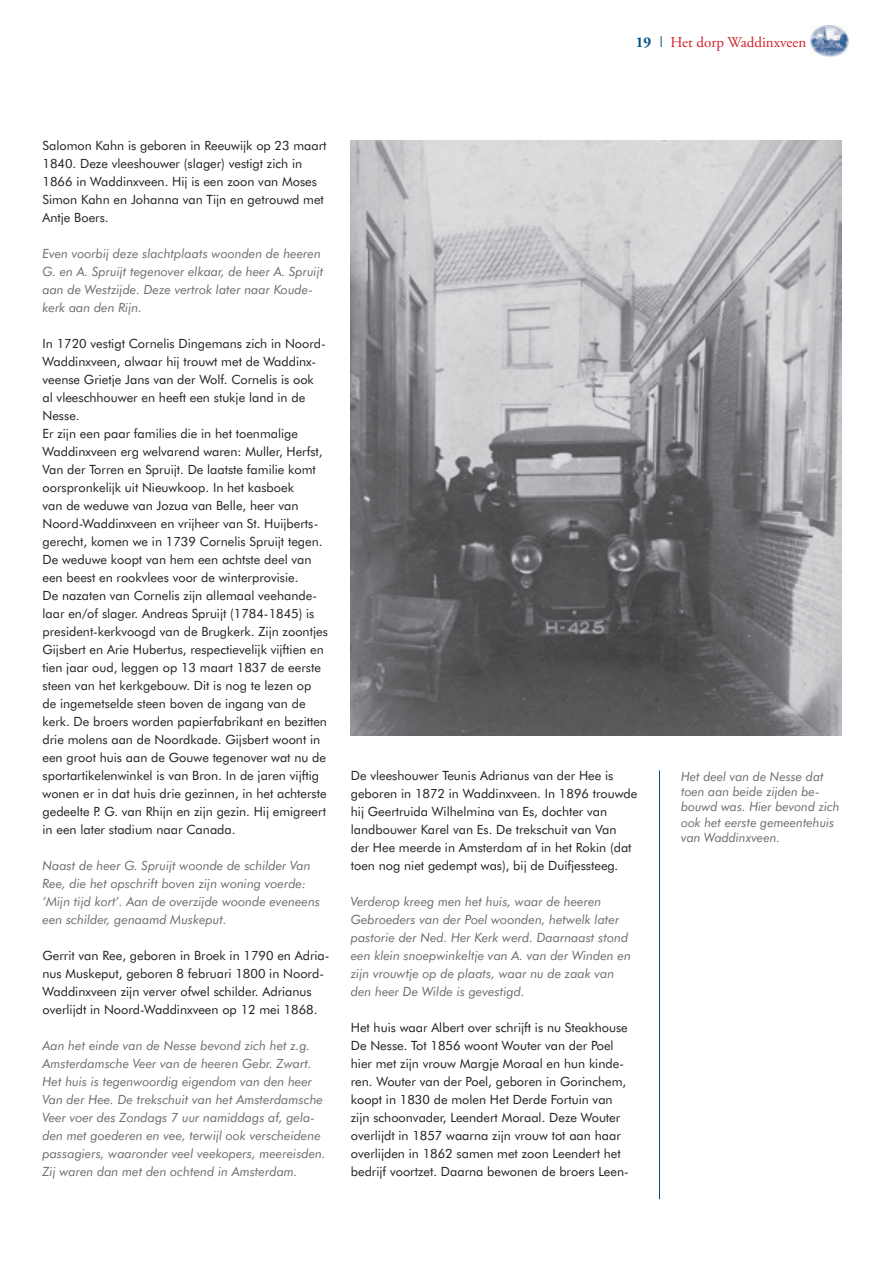
<style>
.page{position:relative;width:893px;height:1263px;background:#fff}
.page>*{position:absolute;margin:0;border:0;box-sizing:border-box;transform-origin:0 0}
.t1{font:15px "Adobe Garamond Pro";color:#d1232a}
.t2{font:12.75px/18px "Futura BT";color:#231f20}
.t3{font:italic 12.75px/18px "Futura BT";color:#6c6d70}
.s1{font-weight:700;color:#015181}
.s2{font-family:"Futura BT";font-weight:300;color:#015181}
</style>
<div class="page">
<img style="left:810px;top:26px;width:39px;height:30px">
<hr style="left:659px;top:770px;width:1px;height:429px;background:#015181">
<img style="left:351px;top:140px;width:491px;height:596px">
<p class="t1" style="left:636px;top:34px;width:172px"><span class="s1">19</span> <span class="s2">I</span> Het dorp Waddinxveen</p>
<p class="t2" style="left:43px;top:136px;width:286px">Salomon Kahn is geboren in Reeuwijk op 23 maart 1840. Deze vleeshouwer (slager) vestigt zich in 1866 in Waddinxveen. Hij is een zoon van Moses Simon Kahn en Johanna van Tijn en getrouwd met Antje Boers.</p>
<p class="t3" style="left:43px;top:244px;width:282px">Even voorbij deze slachtplaats woonden de heeren G. en A. Spruijt tegenover elkaar, de heer A. Spruijt aan de Westzijde. Deze vertrok later naar Koude&shy;kerk aan den Rijn.</p>
<p class="t2" style="left:43px;top:334px;width:287px">In 1720 vestigt Cornelis Dingemans zich in Noord-Waddinxveen, alwaar hij trouwt met de Waddinx&shy;veense Grietje Jans van der Wolf. Cornelis is ook<br>al vleeschhouwer en heeft een stukje land in de Nesse.<br>Er zijn een paar families die in het toenmalige Waddinxveen erg welvarend waren: Muller, Herfst, Van der Torren en Spruijt. De laatste familie komt oorspronkelijk uit Nieuwkoop. In het kasboek<br>van de weduwe van Jozua van Belle, heer van Noord-Waddinxveen en vrijheer van St. Huijberts&shy;gerecht, komen we in 1739 Cornelis Spruijt tegen.<br>De weduwe koopt van hem een achtste deel van een beest en rookvlees voor de winterprovisie.<br>De nazaten van Cornelis zijn allemaal veehande&shy;laar en/of slager. Andreas Spruijt (1784-1845) is president-kerkvoogd van de Brugkerk. Zijn zoontjes Gijsbert en Arie Hubertus, respectievelijk vijftien en tien jaar oud, leggen op 13 maart 1837 de eerste steen van het kerkgebouw. Dit is nog te lezen op de ingemetselde steen boven de ingang van de kerk. De broers worden papierfabrikant en bezitten drie molens aan de Noordkade. Gijsbert woont in een groot huis aan de Gouwe tegenover wat nu de sportartikelenwinkel is van Bron. In de jaren vijftig wonen er in dat huis drie gezinnen, in het achterste gedeelte P. G. van Rhijn en zijn gezin. Hij emigreert in een later stadium naar Canada.</p>
<p class="t3" style="left:43px;top:857px;width:279px">Naast de heer G. Spruijt woonde de schilder Van Ree, die het opschrift boven zijn woning voerde: ‘Mijn tijd kort’. Aan de overzijde woonde eveneens een schilder, genaamd Muskeput.</p>
<p class="t2" style="left:43px;top:947px;width:289px">Gerrit van Ree, geboren in Broek in 1790 en Adria&shy;nus Muskeput, geboren 8 februari 1800 in Noord-Waddinxveen zijn verver ofwel schilder. Adrianus overlijdt in Noord-Waddinxveen op 12 mei 1868.</p>
<p class="t3" style="left:43px;top:1037px;width:285px">Aan het einde van de Nesse bevond zich het z.g.<br>Amsterdamsche Veer van de heeren Gebr. Zwart.<br>Het huis is tegenwoordig eigendom van den heer Van der Hee. De trekschuit van het Amsterdamsche Veer voer des Zondags 7 uur namiddags af, gela&shy;den met goederen en vee, terwijl ook verscheidene passagiers, waaronder veel veekopers, meereisden.<br>Zij waren dan met den ochtend in Amsterdam.</p>
<p class="t2" style="left:351px;top:767px;width:288px">De vleeshouwer Teunis Adrianus van der Hee is geboren in 1872 in Waddinxveen. In 1896 trouwde hij Geertruida Wilhelmina van Es, dochter van landbouwer Karel van Es. De trekschuit van Van der Hee meerde in Amsterdam af in het Rokin (dat toen nog niet gedempt was), bij de Duifjessteeg.</p>
<p class="t3" style="left:351px;top:893px;width:282px">Verderop kreeg men het huis, waar de heeren Gebroeders van der Poel woonden, hetwelk later pastorie der Ned. Her Kerk werd. Daarnaast stond een klein snoepwinkeltje van A. van der Winden en zijn vrouwtje op de plaats, waar nu de zaak van den heer De Wilde is gevestigd.</p>
<p class="t2" style="left:351px;top:1019px;width:279px">Het huis waar Albert over schrijft is nu Steakhouse De Nesse. Tot 1856 woont Wouter van der Poel hier met zijn vrouw Margje Moraal en hun kinde&shy;ren. Wouter van der Poel, geboren in Gorinchem, koopt in 1830 de molen Het Derde Fortuin van zijn schoonvader, Leendert Moraal. Deze Wouter overlijdt in 1857 waarna zijn vrouw tot aan haar overlijden in 1862 samen met zoon Leendert het bedrijf voortzet. Daarna bewonen de broers Leen-</p>
<p class="t3" style="left:681px;top:768px;width:160px;line-height:15.3px">Het deel van de Nesse dat toen aan beide zijden be&shy;bouwd was. Hier bevond zich ook het eerste gemeentehuis van Waddinxveen.</p>
</div>
